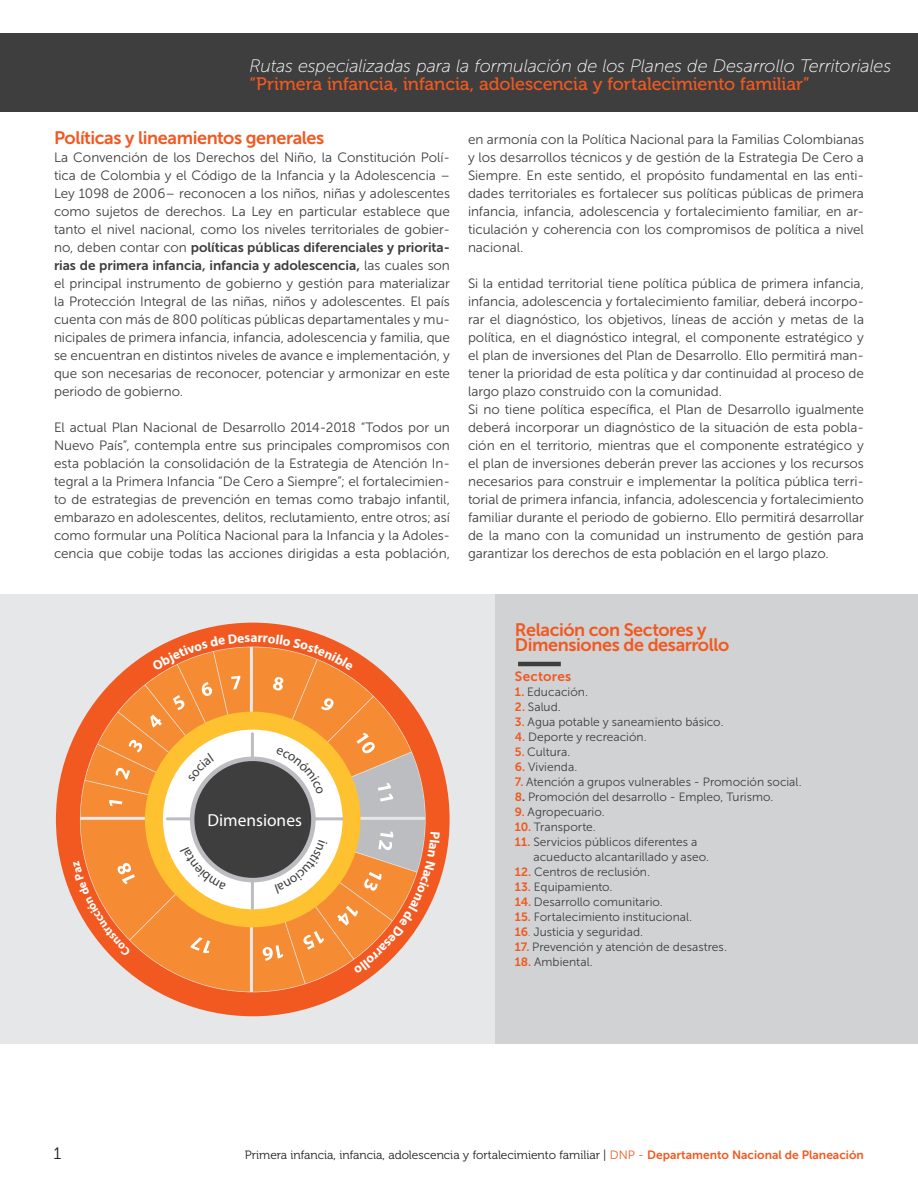
<style>
.page{position:relative;width:918px;height:1188px;background:#fff}
.page>*{position:absolute;margin:0;border:0;box-sizing:border-box;transform-origin:0 0}
.Titulo_de_Texto{font:18px "Museo Sans 700";letter-spacing:-.025em;color:#f15921}
.Sub_Titulo{font:italic 18px "Museo Sans 100";letter-spacing:-.01em;color:#fff}
.Titulo{font:18px "Museo 500";letter-spacing:-.005em;color:#f15921}
.t1{font:17.4px "Myriad Pro";color:#fff}
.Texto{font:16.5px "Museo 300";color:#231f20}
.Texto-2{font:13.5px/18px "Museo Sans 300";color:#3e3e3f;text-align:justify}
.Texto-3{font:13.5px "Museo Sans 700";letter-spacing:.02em;color:#f15921}
.t2{font:700 13.5px "Myriad Pro";color:#fff}
.Texto-4{font:12px "Museo Sans 300";color:#3e3e3f}
.t3{font:12px "Museo 300";color:#231f20}
.s1{font-family:"Museo Sans 700"}
.s2{font-family:"Museo Sans 700";color:#f15921}
.s3{color:#f15921}
.s4{font-family:"Museo Sans 300"}
.s5{font-family:"Museo Sans 300";color:#f15921}
</style>
<div class="page">
<div style="left:0;top:33px;width:918px;height:78px;background:#3e3e3f"></div>
<div style="left:0;top:595px;width:506px;height:449px;background:#e6e7e9"></div>
<div style="left:496px;top:595px;width:422px;height:449px;background:#d1d2d4"></div>
<hr style="left:518px;top:662px;width:43px;height:4px;background:#3e3e3f">
<div style="left:56px;top:623px;width:394px;height:393px;border:24px solid #f15921;border-radius:50%"></div>
<svg style="left:73px;top:634px;width:367px;height:358px;background:#e19e69"></svg>
<p class="Sub_Titulo" style="left:249px;top:56px;width:643px">Rutas especializadas para la formulación de los Planes de Desarrollo Territoriales</p>
<p class="Titulo" style="left:249px;top:74px;width:562px">“Primera infancia, infancia, adolescencia y fortalecimiento familiar”</p>
<p class="Titulo_de_Texto" style="left:54px;top:128px;width:272px">Políticas y lineamientos generales</p>
<p class="Texto-2" style="left:54px;top:148px;width:398px">La Convención de los Derechos del Niño, la Constitución Polí&shy;tica de Colombia y el Código de la Infancia y la Adolescencia – Ley 1098 de 2006– reconocen a los niños, niñas y adolescentes como sujetos de derechos. La Ley en particular establece que tanto el nivel nacional, como los niveles territoriales de gobier&shy;no, deben contar con <span class="s1">políticas públicas diferenciales y priorita&shy;rias de primera infancia, infancia y adolescencia,</span> las cuales son el principal instrumento de gobierno y gestión para materializar la Protección Integral de las niñas, niños y adolescentes. El país cuenta con más de 800 políticas públicas departamentales y mu&shy;nicipales de primera infancia, infancia, adolescencia y familia, que se encuentran en distintos niveles de avance e implementación, y que son necesarias de reconocer, potenciar y armonizar en este periodo de gobierno.</p>
<p class="Texto-2" style="left:54px;top:418px;width:398px">El actual Plan Nacional de Desarrollo 2014-2018 “Todos por un Nuevo País”, contempla entre sus principales compromisos con esta población la consolidación de la Estrategia de Atención In&shy;tegral a la Primera Infancia “De Cero a Siempre”; el fortalecimien&shy;to de estrategias de prevención en temas como trabajo infantil, embarazo en adolescentes, delitos, reclutamiento, entre otros; así como formular una Política Nacional para la Infancia y la Adoles&shy;cencia que cobije todas las acciones dirigidas a esta población,</p>
<p class="Texto-2" style="left:468px;top:130px;width:398px">en armonía con la Política Nacional para la Familias Colombianas y los desarrollos técnicos y de gestión de la Estrategia De Cero a Siempre. En este sentido, el propósito fundamental en las enti&shy;dades territoriales es fortalecer sus políticas públicas de primera infancia, infancia, adolescencia y fortalecimiento familiar, en ar&shy;ticulación y coherencia con los compromisos de política a nivel nacional.</p>
<p class="Texto-2" style="left:468px;top:274px;width:398px">Si la entidad territorial tiene política pública de primera infancia, infancia, adolescencia y fortalecimiento familiar, deberá incorpo&shy;rar el diagnóstico, los objetivos, líneas de acción y metas de la política, en el diagnóstico integral, el componente estratégico y el plan de inversiones del Plan de Desarrollo. Ello permitirá man&shy;tener la prioridad de esta política y dar continuidad al proceso de largo plazo construido con la comunidad.</p>
<p class="Texto-2" style="left:468px;top:400px;width:398px">Si no tiene política específica, el Plan de Desarrollo igualmente deberá incorporar un diagnóstico de la situación de esta pobla&shy;ción en el territorio, mientras que el componente estratégico y el plan de inversiones deberán prever las acciones y los recursos necesarios para construir e implementar la política pública terri&shy;torial de primera infancia, infancia, adolescencia y fortalecimiento familiar durante el periodo de gobierno. Ello permitirá desarrollar de la mano con la comunidad un instrumento de gestión para garantizar los derechos de esta población en el largo plazo.</p>
<p class="t2" style="left:250px;top:629px;width:9px">a</p>
<p class="t1" style="left:207px;top:809px;width:96px">Dimensiones</p>
<p class="Titulo_de_Texto" style="left:515px;top:620px;width:193px">Relación con Sectores y</p>
<p class="Titulo_de_Texto" style="left:515px;top:635px;width:216px">Dimensiones de desarrollo</p>
<p class="Texto-3" style="left:515px;top:669px;width:58px">Sectores</p>
<p class="Texto-4" style="left:515px;top:686px;width:75px"><span class="s2">1.</span> Educación.</p>
<p class="Texto-4" style="left:515px;top:701px;width:47px"><span class="s2">2.</span> Salud.</p>
<p class="Texto-4" style="left:515px;top:716px;width:210px"><span class="s2">3.</span> Agua potable y saneamiento básico.</p>
<p class="Texto-4" style="left:515px;top:731px;width:133px"><span class="s2">4.</span> Deporte y recreación.</p>
<p class="Texto-4" style="left:515px;top:746px;width:57px"><span class="s2">5.</span> Cultura.</p>
<p class="Texto-4" style="left:515px;top:761px;width:64px"><span class="s2">6.</span> Vivienda.</p>
<p class="Texto-4" style="left:515px;top:776px;width:288px"><span class="s2">7.</span> Atención a grupos vulnerables - Promoción social.</p>
<p class="Texto-4" style="left:515px;top:791px;width:260px"><span class="s2">8</span><span class="s1">.</span> Promoción del desarrollo - Empleo, Turismo.</p>
<p class="Texto-4" style="left:515px;top:806px;width:91px"><span class="s2">9.</span> Agropecuario.</p>
<p class="Texto-4" style="left:515px;top:821px;width:82px"><span class="s2">10.</span> Transporte.</p>
<p class="Texto-4" style="left:515px;top:836px;width:184px"><span class="s2">11.</span> Servicios públicos diferentes a</p>
<p class="Texto-4" style="left:534px;top:851px;width:177px">acueducto alcantarillado y aseo.</p>
<p class="Texto-4" style="left:515px;top:866px;width:137px"><span class="s2">12.</span> Centros de reclusión.</p>
<p class="Texto-4" style="left:515px;top:881px;width:99px"><span class="s2">13.</span> Equipamiento.</p>
<p class="Texto-4" style="left:515px;top:896px;width:150px"><span class="s2">14.</span> Desarrollo comunitario.</p>
<p class="Texto-4" style="left:515px;top:911px;width:179px"><span class="s2">15.</span> Fortalecimiento institucional.</p>
<p class="Texto-4" style="left:515px;top:926px;width:130px"><span class="s2">16</span><span class="s3">.</span> Justicia y seguridad.</p>
<p class="Texto-4" style="left:515px;top:941px;width:214px"><span class="s2">17.</span> Prevención y atención de desastres.</p>
<p class="Texto-4" style="left:515px;top:956px;width:79px"><span class="s2">18.</span> Ambiental.</p>
<p class="Texto" style="left:53px;top:1145px;width:9px">1</p>
<p class="t3" style="left:245px;top:1149px;width:621px">Primera infancia, infancia, adolescencia y fortalecimiento familiar <span class="s4">|</span> <span class="s5">DNP -</span> <span class="s2">Departamento Nacional de Planeación</span></p>
</div>
